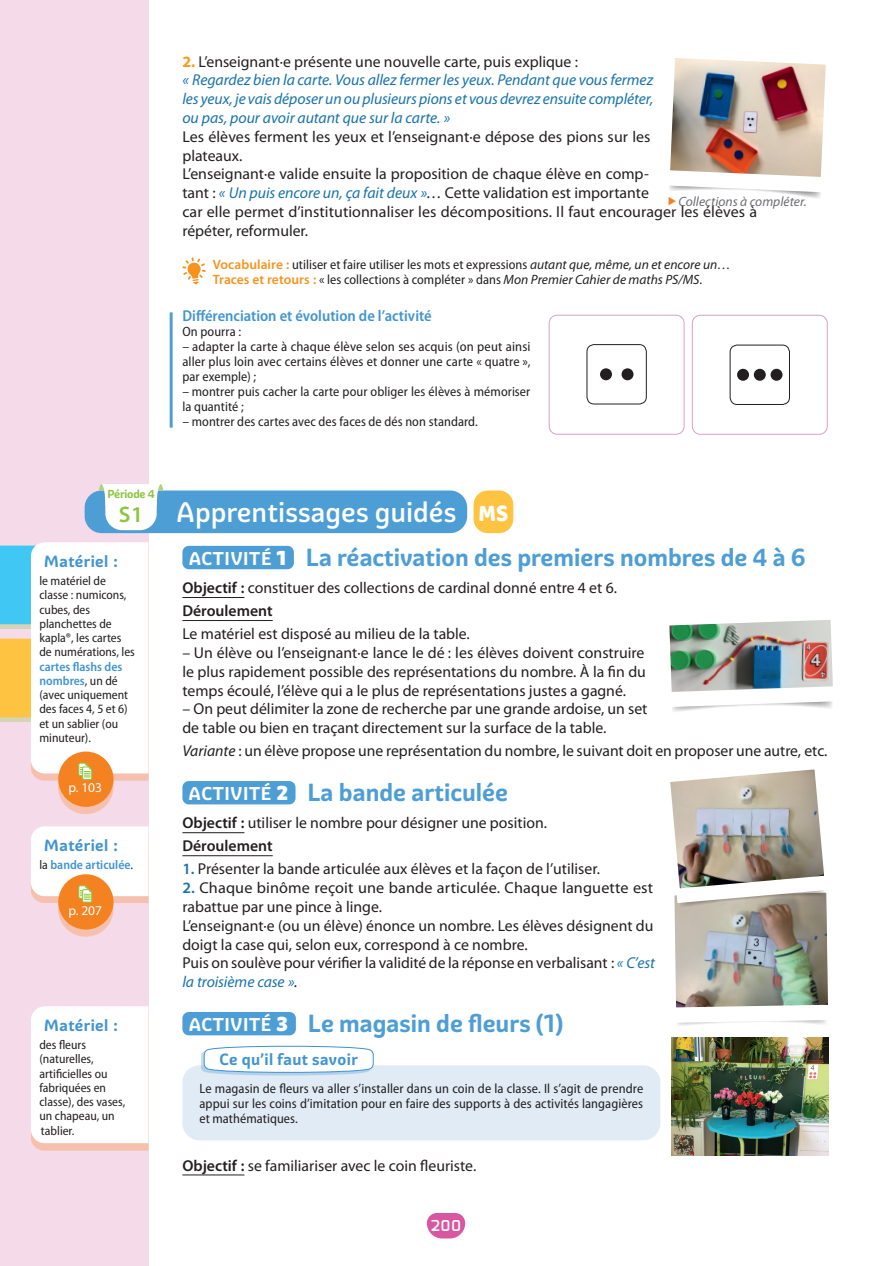
<style>
.page{position:relative;width:894px;height:1266px;background:#fff}
.page>*{position:absolute;margin:0;border:0;box-sizing:border-box;transform-origin:0 0}
.t1{font:500 27.6px "Graviola";color:#fff}
.t2{font:700 24px "Graviola";color:#4e9ed6}
.t3{font:600 22.5px "Myriad Pro";color:#8bc63e}
.t4{font:15.75px/18.8px "Myriad Pro";color:#231f20}
.t5{font:italic 15.75px/18.8px "Myriad Pro";letter-spacing:-.005em;color:#1973aa}
.t6{font:700 15.75px "Graviola";letter-spacing:.02em;color:#4194d0}
.t7{font:600 semi-condensed 15.75px "Myriad Pro";color:#4194d0}
.t8{font:600 15px "Exo";color:#fff}
.t9{font:semi-condensed 13.5px/15px "Myriad Pro";letter-spacing:.005em;color:#231f20}
.t10{font:italic 13.5px "Myriad Pro";letter-spacing:.005em;color:#6c6d70}
.t11{font:13.5px "Myriad Pro";color:#fff}
.t12{font:semi-condensed 12.75px/14.2px "Myriad Pro";color:#231f20}
.t13{font:600 semi-condensed 12.75px "Myriad Pro";color:#4194d0}
.t14{font:700 11.25px "Graviola";letter-spacing:-.02em;color:#8bc63e}
.s1{font-weight:700;font-style:normal;color:#f89c1c}
.s2{font-style:normal;color:#231f20}
.s3{font-style:italic;color:#1973aa}
.s4{font-weight:600;font-stretch:normal;color:#f7931d}
.s5{font-style:italic;font-stretch:normal}
.s6{font-weight:600;color:#4194d0}
.s7{font-weight:400;color:#231f20}
.s8{font-family:"Baloo";font-weight:400;font-size:25.05px}
.s9{font-size:18px;color:#fff}
.s10{font-weight:900;font-size:19.5px;color:#fff}
.s11{font-weight:600}
.s12{font-style:italic}
.s13{font-weight:600;color:#1973aa}
</style>
<div class="page">
<svg style="left:427px;top:1213px;width:38px;height:25px"></svg>
<div style="left:0;top:0;width:148px;height:1265px;background:#f5dbe9"></div>
<div style="left:85px;top:490px;width:382px;height:43px;background:#4e9ed6;border-radius:17px"></div>
<div style="left:474px;top:490px;width:39px;height:43px;background:#fec340;border-radius:14px"></div>
<svg style="left:99px;top:484px;width:64px;height:46px"></svg>
<svg style="left:182px;top:257px;width:24px;height:27px"></svg>
<hr style="left:170px;top:312px;width:3px;height:115px;background:#4e9ed6">
<div style="left:549px;top:315px;width:135px;height:119px;border:1px solid #d7a0c8;border-radius:8px"></div>
<div style="left:622px;top:368px;width:11px;height:12px;background:#231f20;border-radius:50%"></div>
<div style="left:600px;top:368px;width:12px;height:12px;background:#231f20;border-radius:50%"></div>
<div style="left:587px;top:344px;width:60px;height:60px;border:1px solid #231f20;border-radius:7px"></div>
<div style="left:692px;top:315px;width:136px;height:119px;border:1px solid #d7a0c8;border-radius:8px"></div>
<div style="left:737px;top:369px;width:12px;height:11px;background:#231f20;border-radius:50%"></div>
<div style="left:771px;top:369px;width:11px;height:11px;background:#231f20;border-radius:50%"></div>
<div style="left:754px;top:369px;width:12px;height:11px;background:#231f20;border-radius:50%"></div>
<div style="left:730px;top:345px;width:60px;height:59px;border:1px solid #231f20;border-radius:7px"></div>
<hr style="left:182px;top:597px;width:62px;height:1px;background:#231f20">
<hr style="left:182px;top:620px;width:91px;height:1px;background:#231f20">
<hr style="left:182px;top:832px;width:62px;height:1px;background:#231f20">
<hr style="left:182px;top:855px;width:91px;height:1px;background:#231f20">
<hr style="left:182px;top:1174px;width:62px;height:1px;background:#231f20">
<div style="left:182px;top:545px;width:112px;height:24px;background:#4e9ed6;border-radius:6px"></div>
<div style="left:182px;top:780px;width:114px;height:24px;background:#4e9ed6;border-radius:6px"></div>
<div style="left:182px;top:1011px;width:114px;height:24px;background:#4e9ed6;border-radius:6px"></div>
<div style="left:182px;top:1065px;width:478px;height:75px;background:#e0ebf6;border-radius:17px"></div>
<div style="left:201px;top:1047px;width:170px;height:28px;background:#4194d0;opacity:.3"></div>
<svg style="left:203px;top:1045px;width:171px;height:29px"></svg>
<img style="left:671px;top:1037px;width:158px;height:118px">
<div style="left:31px;top:549px;width:117px;height:264px;background:#f58220;opacity:.3"></div>
<div style="left:58px;top:751px;width:56px;height:55px;background:#f58220;border-radius:50%"></div>
<svg style="left:0;top:542px;width:148px;height:238px;background:#efefe6"></svg>
<img style="left:669px;top:620px;width:164px;height:92px">
<div style="left:31px;top:833px;width:117px;height:103px;background:#f58220;opacity:.3"></div>
<div style="left:58px;top:874px;width:56px;height:55px;background:#f58220;border-radius:50%"></div>
<svg style="left:31px;top:826px;width:117px;height:76px;background:#fceddf"></svg>
<div style="left:31px;top:1012px;width:117px;height:137px;background:#f58220;opacity:.3"></div>
<div style="left:31px;top:1006px;width:117px;height:136px;background:#fff"></div>
<img style="left:670px;top:769px;width:158px;height:257px">
<img style="left:669px;top:58px;width:157px;height:140px">
<p class="t5" style="left:182px;top:52px;width:472px"><span class="s1">2.</span> <span class="s2">L’enseignant·e présente une nouvelle carte, puis explique :<br></span>« Regardez bien la carte. Vous allez fermer les yeux. Pendant que vous fermez les yeux, je vais déposer un ou plusieurs pions et vous devrez ensuite compléter, ou pas, pour avoir autant que sur la carte. »</p>
<p class="t4" style="left:182px;top:127px;width:576px">Les élèves ferment les yeux et l’enseignant·e dépose des pions sur les<br>plateaux.<br>L’enseignant·e valide ensuite la proposition de chaque élève en comp-<br>tant : <span class="s3">« Un puis encore un, ça fait deux »</span>… Cette validation est importante<br>car elle permet d’institutionnaliser les décompositions. Il faut encourager les élèves à répéter, reformuler.</p>
<p class="t9" style="left:213px;top:257px;width:519px"><span class="s4">Vocabulaire :</span> utiliser et faire utiliser les mots et expressions <span class="s5">autant que, même, un et encore un</span>…<br><span class="s4">Traces et retours :</span> « les collections à compléter » dans <span class="s5">Mon Premier Cahier de maths PS/MS</span>.</p>
<p class="t7" style="left:182px;top:307px;width:251px">Différenciation et évolution de l’activité</p>
<p class="t9" style="left:182px;top:324px;width:60px">On pourra :</p>
<p class="t9" style="left:182px;top:339px;width:350px;text-align:justify">– adapter la carte à chaque élève selon ses acquis (on peut ainsi aller plus loin avec certains élèves et donner une carte « quatre », par exemple) ;</p>
<p class="t9" style="left:182px;top:384px;width:349px">– montrer puis cacher la carte pour obliger les élèves à mémoriser la quantité ;</p>
<p class="t9" style="left:182px;top:414px;width:297px">– montrer des cartes avec des faces de dés non standard.</p>
<p class="t10" style="left:678px;top:194px;width:130px">Collections à compléter.</p>
<p class="t14" style="left:107px;top:487px;width:49px">Période 4</p>
<h3 class="t3" style="left:119px;top:501px;width:26px">S1</h3>
<p class="t6" style="left:44px;top:551px;width:75px">Matériel :</p>
<p class="t12" style="left:39px;top:574px;width:97px">le matériel de classe : numicons, cubes, des planchettes de kapla®, les cartes de numérations, les</p>
<p class="t12" style="left:39px;top:659px;width:90px"><span class="s6">cartes flashs des nombres</span>, un dé (avec uniquement des faces 4, 5 et 6) et un sablier (ou minuteur).</p>
<p class="t11" style="left:68px;top:779px;width:35px">p. 103</p>
<p class="t6" style="left:44px;top:835px;width:75px">Matériel :</p>
<p class="t13" style="left:39px;top:857px;width:95px"><span class="s7">la</span> bande articulée<span class="s7">.</span></p>
<p class="t11" style="left:68px;top:902px;width:35px">p. 207</p>
<p class="t6" style="left:44px;top:1014px;width:75px">Matériel :</p>
<p class="t12" style="left:39px;top:1037px;width:87px">des fleurs (naturelles, artificielles ou fabriquées en classe), des vases, un chapeau, un tablier.</p>
<h1 class="t1" style="left:176px;top:495px;width:334px">Apprentissages guidés <span class="s8">MS</span></h1>
<h2 class="t2" style="left:189px;top:542px;width:619px"><span class="s9">ACTIVITÉ</span> <span class="s10">1</span> La réactivation des premiers nombres de 4 à 6</h2>
<p class="t4" style="left:182px;top:576px;width:436px;line-height:23px"><span class="s11">Objectif :</span> constituer des collections de cardinal donné entre 4 et 6.<br><span class="s11">Déroulement</span></p>
<p class="t4" style="left:182px;top:624px;width:289px">Le matériel est disposé au milieu de la table.</p>
<p class="t4" style="left:182px;top:643px;width:465px;text-align:justify">– Un élève ou l’enseignant·e lance le dé : les élèves doivent construire le plus rapidement possible des représentations du nombre. À la fin du temps écoulé, l’élève qui a le plus de représentations justes a gagné.</p>
<p class="t4" style="left:182px;top:699px;width:467px">– On peut délimiter la zone de recherche par une grande ardoise, un set de table ou bien en traçant directement sur la surface de la table.</p>
<p class="t4" style="left:182px;top:741px;width:646px"><span class="s12">Variante</span> : un élève propose une représentation du nombre, le suivant doit en proposer une autre, etc.</p>
<h2 class="t2" style="left:189px;top:777px;width:321px"><span class="s9">ACTIVITÉ</span> <span class="s10">2</span> La bande articulée</h2>
<p class="t4" style="left:182px;top:811px;width:366px;line-height:23px"><span class="s11">Objectif :</span> utiliser le nombre pour désigner une position.<br><span class="s11">Déroulement</span></p>
<p class="t4" style="left:182px;top:860px;width:419px"><span class="s13">1.</span> Présenter la bande articulée aux élèves et la façon de l’utiliser.</p>
<p class="t4" style="left:182px;top:878px;width:474px"><span class="s13">2.</span> Chaque binôme reçoit une bande articulée. Chaque languette est rabattue par une pince à linge.<br>L’enseignant·e (ou un élève) énonce un nombre. Les élèves désignent du doigt la case qui, selon eux, correspond à ce nombre.<br>Puis on soulève pour vérifier la validité de la réponse en verbalisant : <span class="s3">« C’est la troisième case »</span>.</p>
<h2 class="t2" style="left:189px;top:1008px;width:376px"><span class="s9">ACTIVITÉ</span> <span class="s10">3</span> Le magasin de fleurs (1)</h2>
<p class="t6" style="left:220px;top:1049px;width:140px">Ce qu’il faut savoir</p>
<p class="t9" style="left:199px;top:1080px;width:445px;text-align:justify">Le magasin de fleurs va aller s’installer dans un coin de la classe. Il s’agit de prendre appui sur les coins d’imitation pour en faire des supports à des activités langagières et mathématiques.</p>
<p class="t4" style="left:182px;top:1156px;width:295px"><span class="s11">Objectif :</span> se familiariser avec le coin fleuriste.</p>
<p class="t8" style="left:431px;top:1215px;width:32px">200</p>
</div>
